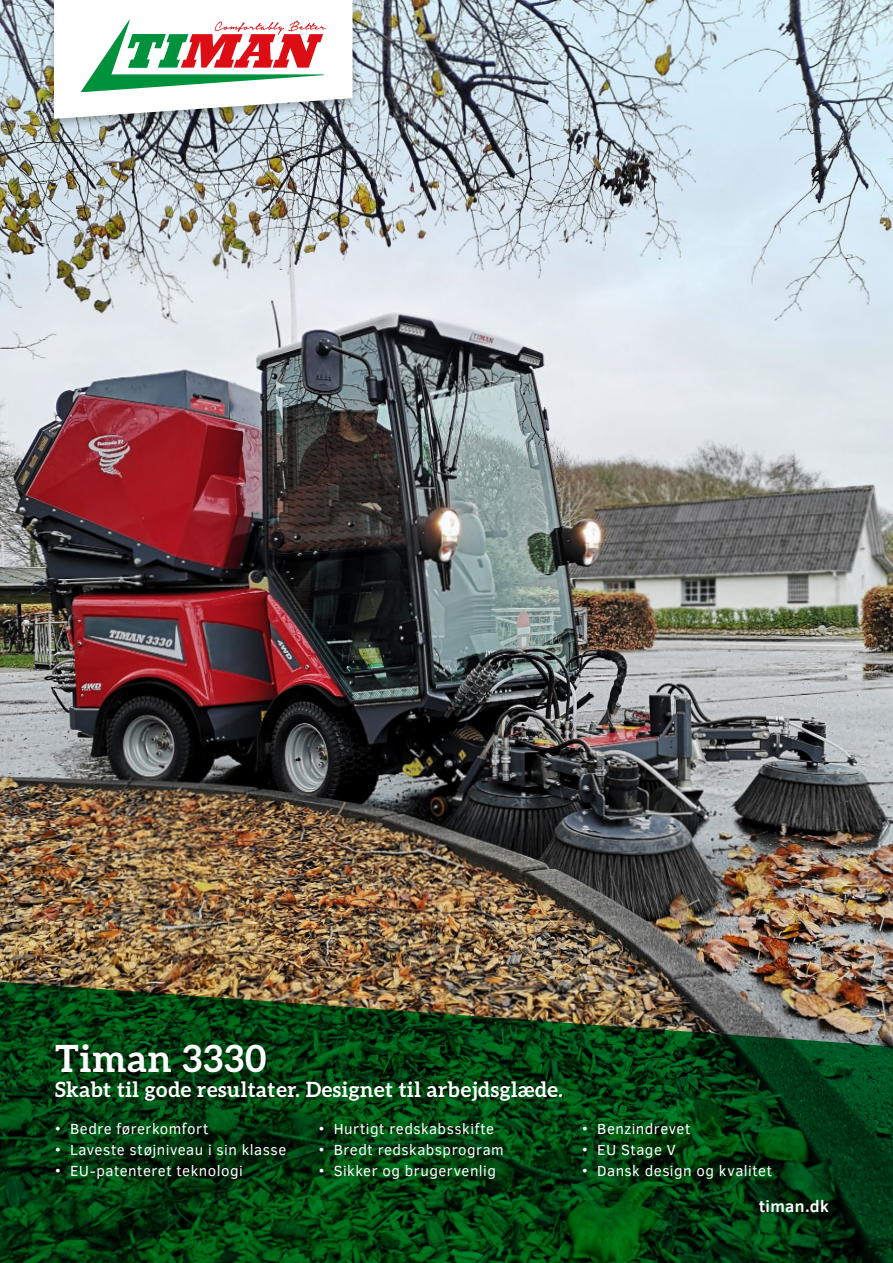
<style>
.page{position:relative;width:893px;height:1263px;background:#fff}
.page>*{position:absolute;margin:0;border:0;box-sizing:border-box;transform-origin:0 0}
.t1{font:700 37.5px "Aleo";letter-spacing:.025em;color:#fff}
.t2{font:700 21px "Aleo";letter-spacing:.025em;color:#fff}
.t3{font:700 16.5px "Clear Sans";letter-spacing:.025em;color:#fff}
.t4{font:15px "Clear Sans";letter-spacing:.03em;color:#fff}
</style>
<div class="page">
<img style="left:0;top:0;width:893px;height:980px">
<svg style="left:0;top:980px;width:893px;height:283px;background:#0f4318"></svg>
<div style="left:46px;top:0;width:315px;height:130px;background:#000;opacity:.3"></div>
<svg style="left:54px;top:0;width:299px;height:119px"></svg>
<p class="t1" style="left:55px;top:1037px;width:213px">Timan 3330</p>
<p class="t2" style="left:55px;top:1077px;width:509px">Skabt til gode resultater. Designet til arbejdsglæde.</p>
<p class="t4" style="left:55px;top:1119px;width:155px">• Bedre førerkomfort</p>
<p class="t4" style="left:55px;top:1140px;width:233px">• Laveste støjniveau i sin klasse</p>
<p class="t4" style="left:55px;top:1161px;width:189px">• EU-patenteret teknologi</p>
<p class="t4" style="left:319px;top:1119px;width:177px">• Hurtigt redskabsskifte</p>
<p class="t4" style="left:319px;top:1140px;width:187px">• Bredt redskabsprogram</p>
<p class="t4" style="left:319px;top:1161px;width:179px">• Sikker og brugervenlig</p>
<p class="t4" style="left:582px;top:1119px;width:110px">• Benzindrevet</p>
<p class="t4" style="left:582px;top:1140px;width:95px">• EU Stage V</p>
<p class="t4" style="left:582px;top:1161px;width:191px">• Dansk design og kvalitet</p>
<p class="t3" style="left:759px;top:1195px;width:71px">timan.dk</p>
</div>
